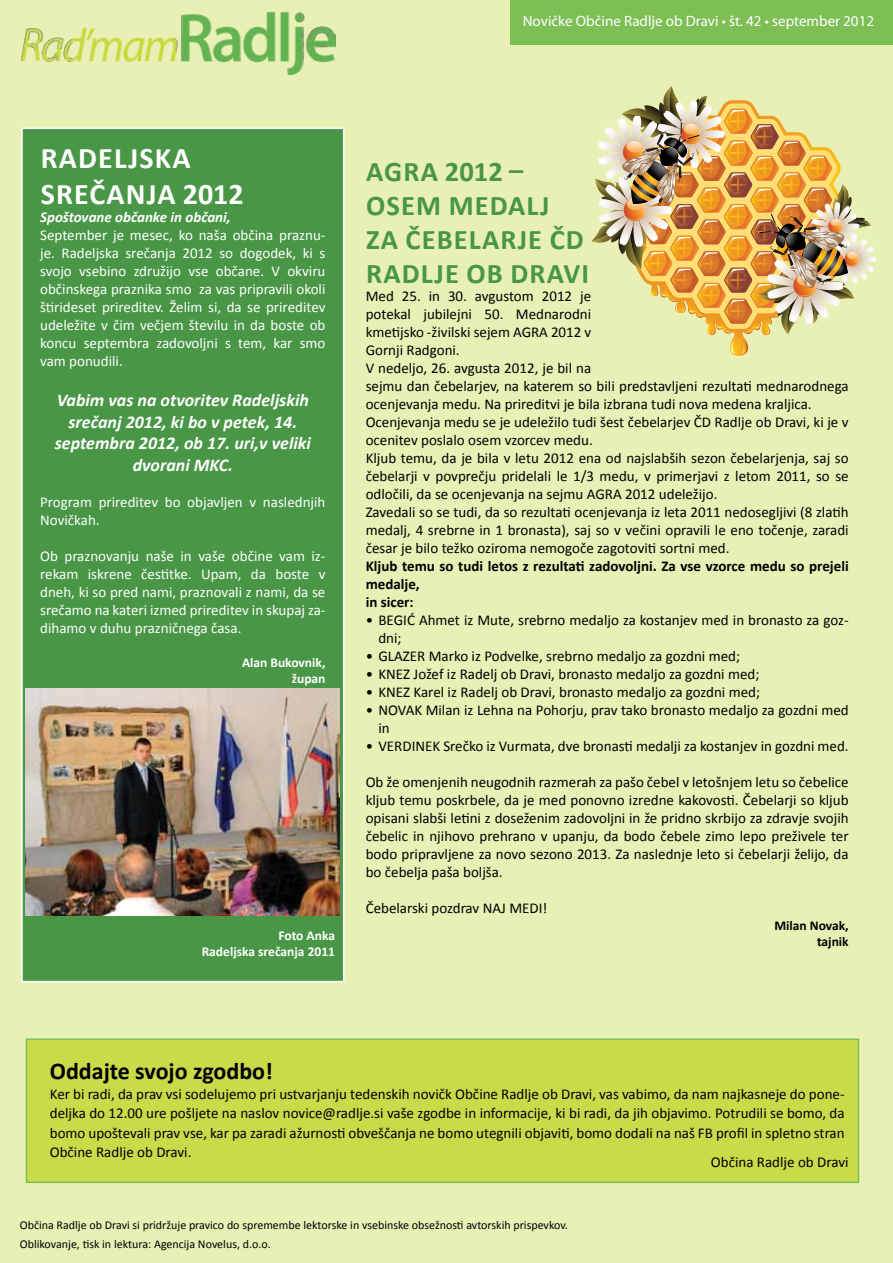
<style>
.page{position:relative;width:893px;height:1263px;background:#e9f0b6}
.page>*{position:absolute;margin:0;border:0;box-sizing:border-box;transform-origin:0 0}
.t1{font:700 30px "Calibri";letter-spacing:.04em;color:#fff}
.t2{font:700 28.5px/34.2px "Calibri";letter-spacing:.04em;color:#489646}
.t3{font:700 24px "Calibri";color:#000}
.t4{font:italic 700 18px/21.6px "Calibri";color:#fff;text-align:center}
.t5{font:15px/18px "Calibri";color:#000}
.t6{font:15px/18px "Calibri";color:#fff;text-align:justify}
.t7{font:700 15px/18px "Calibri";color:#000}
.t8{font:15px "Myriad Pro";color:#fff}
.t9{font:italic 700 15px "Calibri";color:#fff}
.t10{font:700 13.5px/16.2px "Calibri";color:#fff;text-align:right}
.t11{font:700 13.5px/16.2px "Calibri";color:#000;text-align:right}
.t12{font:12px "Calibri";color:#000}
</style>
<div class="page">
<div style="left:510px;top:0;width:383px;height:45px;background:#7dbe55"></div>
<img style="left:21px;top:3px;width:314px;height:71px">
<div style="left:21px;top:128px;width:323px;height:854px;background:#489646;border:2px solid #fff"></div>
<div style="left:26px;top:1038px;width:833px;height:145px;background:#c9db49;border:2px solid #7dbe55"></div>
<img style="left:591px;top:86px;width:287px;height:270px">
<img style="left:26px;top:689px;width:314px;height:227px">
<p class="t8" style="left:523px;top:12px;width:353px">Novičke Občine Radlje ob Dravi • št. 42 • september 2012</p>
<h1 class="t1" style="left:41px;top:139px;width:35px">Radelj</h1>
<h1 class="t1" style="left:140px;top:139px;width:34px">ska</h1>
<h1 class="t1" style="left:41px;top:175px;width:84px">srečanja</h1>
<h1 class="t1" style="left:183px;top:175px;width:62px">2012</h1>
<p class="t9" style="left:40px;top:208px;width:192px">Spoštovane občanke in občani,</p>
<p class="t6" style="left:40px;top:226px;width:287px">September je mesec, ko naša občina praznu&shy;je. Radeljska srečanja 2012 so dogodek, ki s svojo vsebino združijo vse občane. V okviru občinskega praznika smo za vas pripravili okoli štirideset prireditev. Želim si, da se prireditev udeležite v čim večjem številu in da boste ob koncu septembra zadovoljni s tem, kar smo vam ponudili.</p>
<p class="t4" style="left:55px;top:389px;width:258px">Vabim vas na otvoritev Radeljskih srečanj 2012, ki bo v petek, 14. septembra 2012, ob 17. uri,v veliki dvorani MKC.</p>
<p class="t6" style="left:40px;top:493px;width:287px">Program prireditev bo objavljen v naslednjih<br>Novičkah.</p>
<p class="t6" style="left:40px;top:547px;width:287px">Ob praznovanju naše in vaše občine vam iz&shy;rekam iskrene čestitke. Upam, da boste v dneh, ki so pred nami, praznovali z nami, da se srečamo na kateri izmed prireditev in skupaj za&shy;dihamo v duhu prazničnega časa.</p>
<p class="t10" style="left:242px;top:654px;width:85px">Alan Bukovnik, župan</p>
<p class="t10" style="left:202px;top:927px;width:135px">Foto Anka<br>Radeljska srečanja 2011</p>
<h2 class="t2" style="left:366px;top:154px;width:159px">AGRA 2012 – osem medalj za čebelarje</h2>
<h2 class="t2" style="left:550px;top:222px;width:36px">ČD</h2>
<h2 class="t2" style="left:366px;top:257px;width:33px">Radlje</h2>
<h2 class="t2" style="left:466px;top:257px;width:78px">ob Dravi</h2>
<p class="t5" style="left:366px;top:287px;width:484px">Med 25. in 30. avgustom 2012 je<br>potekal jubilejni 50. Mednarodni<br>kmetijsko -živilski sejem AGRA 2012 v<br>Gornji Radgoni.<br>V nedeljo, 26. avgusta 2012, je bil na<br>sejmu dan čebelarjev, na katerem so bili predstavljeni rezultati mednarodnega ocenjevanja medu. Na prireditvi je bila izbrana tudi nova medena kraljica.<br>Ocenjevanja medu se je udeležilo tudi šest čebelarjev ČD Radlje ob Dravi, ki je v ocenitev poslalo osem vzorcev medu.<br>Kljub temu, da je bila v letu 2012 ena od najslabših sezon čebelarjenja, saj so čebelarji v povprečju pridelali le 1/3 medu, v primerjavi z letom 2011, so se odločili, da se ocenjevanja na sejmu AGRA 2012 udeležijo.<br>Zavedali so se tudi, da so rezultati ocenjevanja iz leta 2011 nedosegljivi (8 zlatih medalj, 4 srebrne in 1 bronasta), saj so v večini opravili le eno točenje, zaradi česar je bilo težko oziroma nemogoče zagotoviti sortni med.</p>
<p class="t7" style="left:366px;top:557px;width:484px">Kljub temu so tudi letos z rezultati zadovoljni. Za vse vzorce medu so prejeli medalje,<br>in sicer:</p>
<p class="t5" style="left:378px;top:611px;width:472px;text-indent:-13px">• BEGIĆ Ahmet iz Mute, srebrno medaljo za kostanjev med in bronasto za goz&shy;dni;</p>
<p class="t5" style="left:366px;top:647px;width:376px">• GLAZER Marko iz Podvelke, srebrno medaljo za gozdni med;</p>
<p class="t5" style="left:366px;top:665px;width:395px">• KNEZ Jožef iz Radelj ob Dravi, bronasto medaljo za gozdni med;</p>
<p class="t5" style="left:366px;top:683px;width:396px">• KNEZ Karel iz Radelj ob Dravi, bronasto medaljo za gozdni med;</p>
<p class="t5" style="left:378px;top:701px;width:472px;text-indent:-13px">• NOVAK Milan iz Lehna na Pohorju, prav tako bronasto medaljo za gozdni med in</p>
<p class="t5" style="left:366px;top:737px;width:484px">• VERDINEK Srečko iz Vurmata, dve bronasti medalji za kostanjev in gozdni med.</p>
<p class="t5" style="left:366px;top:773px;width:484px;text-align:justify">Ob že omenjenih neugodnih razmerah za pašo čebel v letošnjem letu so čebelice kljub temu poskrbele, da je med ponovno izredne kakovosti. Čebelarji so kljub opisani slabši letini z doseženim zadovoljni in že pridno skrbijo za zdravje svojih čebelic in njihovo prehrano v upanju, da bodo čebele zimo lepo preživele ter bodo pripravljene za novo sezono 2013. Za naslednje leto si čebelarji želijo, da bo čebelja paša boljša.</p>
<p class="t5" style="left:366px;top:899px;width:183px">Čebelarski pozdrav NAJ MEDI!</p>
<p class="t11" style="left:774px;top:917px;width:76px">Milan Novak, tajnik</p>
<h3 class="t3" style="left:50px;top:1056px;width:225px">Oddajte svojo zgodbo!</h3>
<p class="t5" style="left:50px;top:1084px;width:796px;line-height:19.5px;text-align:justify">Ker bi radi, da prav vsi sodelujemo pri ustvarjanju tedenskih novičk Občine Radlje ob Dravi, vas vabimo, da nam najkasneje do pone&shy;deljka do 12.00 ure pošljete na naslov novice@radlje.si vaše zgodbe in informacije, ki bi radi, da jih objavimo. Potrudili se bomo, da bomo upoštevali prav vse, kar pa zaradi ažurnosti obveščanja ne bomo utegnili objaviti, bomo dodali na naš FB profil in spletno stran Občine Radlje ob Dravi.</p>
<p class="t5" style="left:711px;top:1153px;width:139px">Občina Radlje ob Dravi</p>
<p class="t12" style="left:20px;top:1217px;width:550px">Občina Radlje ob Dravi si pridržuje pravico do spremembe lektorske in vsebinske obsežnosti avtorskih prispevkov.</p>
<p class="t12" style="left:20px;top:1237px;width:252px">Oblikovanje, tisk in lektura: Agencija Novelus, d.o.o.</p>
</div>
